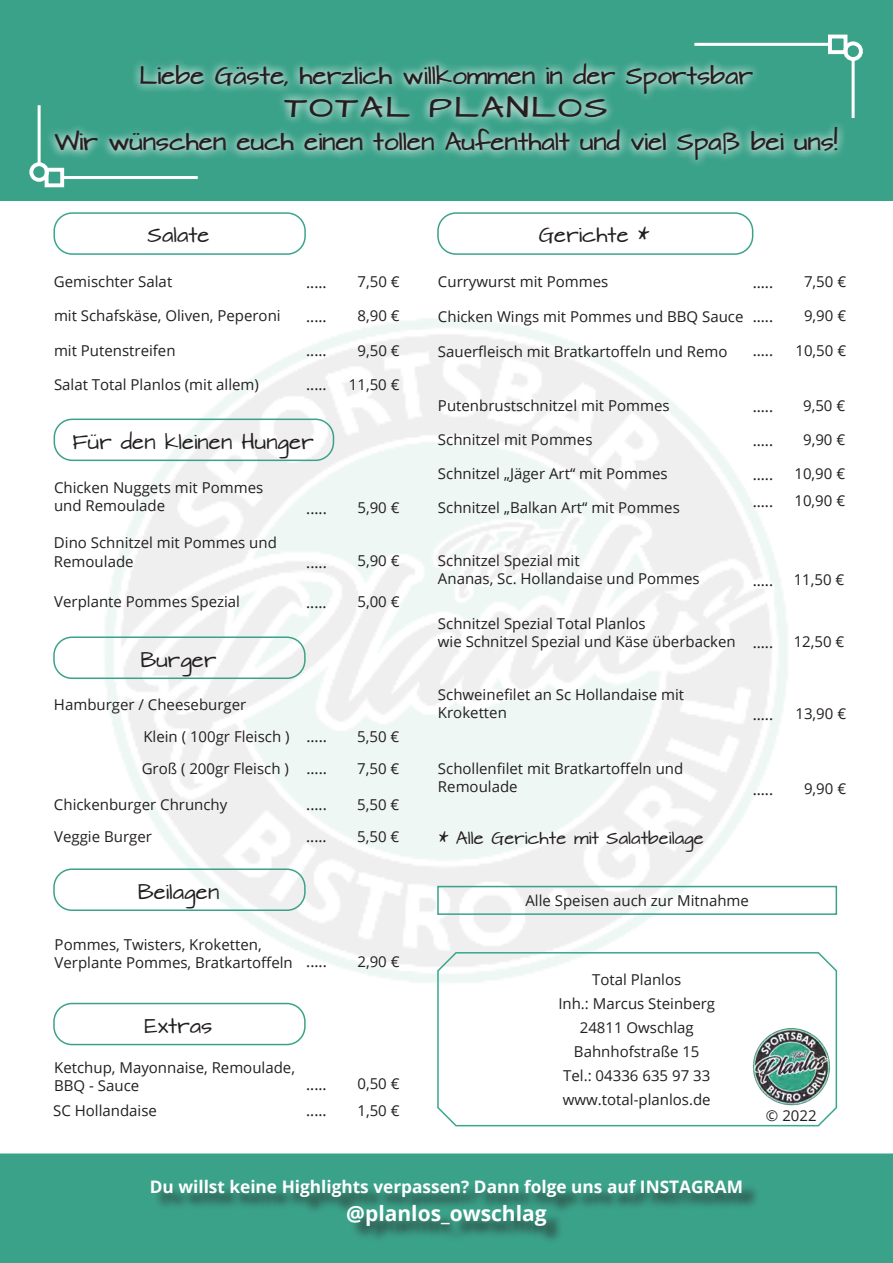
<style>
.page{position:relative;width:893px;height:1263px;background:#fff}
.page>*{position:absolute;margin:0;border:0;box-sizing:border-box;transform-origin:0 0}
.t1{font:24px "Architects Daughter";letter-spacing:.075em;color:#231f20;scale:1.2 1}
.t2{font:21px "Architects Daughter";color:#231f20}
.t3{font:700 21px "Open Sans";color:#fff}
.t4{font:18px "Minion Pro";color:#231f20}
.t5{font:18px "Architects Daughter";color:#231f20}
.t6{font:700 17.25px "Open Sans";color:#fff}
.t7{font:15px/18px "Open Sans";color:#231f20}
.t8{font:15px "Architects Daughter";color:#231f20}
</style>
<div class="page">
<div style="left:0;top:1153px;width:893px;height:110px;background:#3ba28a"></div>
<img style="left:87px;top:319px;width:719px;height:664px">
<div style="left:0;top:0;width:893px;height:201px;background:#3ba28a"></div>
<div style="left:53px;top:212px;width:253px;height:43px;border:2px solid #38a68e;border-radius:18px"></div>
<div style="left:437px;top:212px;width:316px;height:43px;border:2px solid #3ba28a;border-radius:18px"></div>
<div style="left:54px;top:419px;width:280px;height:42px;border:2px solid #3ba28a;border-radius:18px"></div>
<div style="left:53px;top:636px;width:253px;height:43px;border:2px solid #3ba28a;border-radius:18px"></div>
<div style="left:53px;top:868px;width:253px;height:43px;border:2px solid #3ba28a;border-radius:18px"></div>
<div style="left:53px;top:1003px;width:253px;height:42px;border:2px solid #3ba28a;border-radius:18px"></div>
<div style="left:437px;top:886px;width:400px;height:29px;border:2px solid #3ba28a"></div>
<svg style="left:436px;top:951px;width:402px;height:176px"></svg>
<img style="left:752px;top:1027px;width:80px;height:80px">
<hr style="left:38px;top:105px;width:3px;height:59px;background:#fff">
<div style="left:29px;top:162px;width:20px;height:20px;border:4px solid #fff;border-radius:50%"></div>
<hr style="left:852px;top:59px;width:3px;height:59px;background:#fff">
<div style="left:843px;top:41px;width:20px;height:20px;border:4px solid #fff;border-radius:50%"></div>
<hr style="left:62px;top:176px;width:136px;height:3px;background:#fff">
<div style="left:45px;top:168px;width:19px;height:19px;border:4px solid #fff"></div>
<hr style="left:694px;top:43px;width:136px;height:3px;background:#fff">
<div style="left:828px;top:35px;width:19px;height:19px;border:4px solid #fff"></div>
<div style="left:154px;top:1182px;width:606px;height:63px;background:#231f20;opacity:.75"></div>
<svg style="left:46px;top:55px;width:800px;height:114px;fill:#42a58d"></svg>
<p class="t2" style="left:139px;top:65px;width:615px">Liebe Gäste, herzlich willkommen in der Sportsbar</p>
<p class="t1" style="left:284px;top:95px;width:271px">TOTAL PLANLOS</p>
<p class="t2" style="left:55px;top:131px;width:784px">Wir wünschen euch einen tollen Aufenthalt und viel Spaß bei uns!</p>
<p class="t5" style="left:148px;top:226px;width:64px">Salate</p>
<p class="t5" style="left:539px;top:226px;width:112px">Gerichte *</p>
<p class="t7" style="left:54px;top:273px;width:120px">Gemischter Salat</p>
<p class="t7" style="left:54px;top:307px;width:228px">mit Schafskäse, Oliven, Peperoni</p>
<p class="t7" style="left:54px;top:341px;width:123px">mit Putenstreifen</p>
<p class="t7" style="left:54px;top:375px;width:206px">Salat Total Planlos (mit allem)</p>
<p class="t7" style="left:438px;top:273px;width:172px">Currywurst mit Pommes</p>
<p class="t7" style="left:438px;top:307px;width:307px">Chicken Wings mit Pommes und BBQ Sauce</p>
<p class="t7" style="left:438px;top:342px;width:291px">Sauerfleisch mit Bratkartoffeln und Remo</p>
<p class="t4" style="left:306px;top:270px;width:22px">.....</p>
<p class="t7" style="left:358px;top:273px;width:44px">7,50 €</p>
<p class="t4" style="left:306px;top:304px;width:22px">.....</p>
<p class="t4" style="left:306px;top:338px;width:22px">.....</p>
<p class="t4" style="left:306px;top:372px;width:22px">.....</p>
<p class="t7" style="left:358px;top:307px;width:44px">8,90 €</p>
<p class="t7" style="left:358px;top:341px;width:44px">9,50 €</p>
<p class="t7" style="left:349px;top:375px;width:52px">11,50 €</p>
<p class="t7" style="left:438px;top:396px;width:233px">Putenbrustschnitzel mit Pommes</p>
<p class="t4" style="left:753px;top:270px;width:22px">.....</p>
<p class="t7" style="left:804px;top:273px;width:44px">7,50 €</p>
<p class="t4" style="left:753px;top:304px;width:22px">.....</p>
<p class="t4" style="left:753px;top:338px;width:22px">.....</p>
<p class="t7" style="left:804px;top:307px;width:44px">9,90 €</p>
<p class="t7" style="left:795px;top:341px;width:52px">10,50 €</p>
<p class="t4" style="left:753px;top:394px;width:22px">.....</p>
<p class="t7" style="left:803px;top:396px;width:44px">9,50 €</p>
<p class="t5" style="left:72px;top:432px;width:243px">Für den kleinen Hunger</p>
<p class="t7" style="left:54px;top:478px;width:211px">Chicken Nuggets mit Pommes und Remoulade</p>
<p class="t4" style="left:306px;top:496px;width:22px">.....</p>
<p class="t7" style="left:357px;top:498px;width:44px">5,90 €</p>
<p class="t7" style="left:54px;top:534px;width:224px">Dino Schnitzel mit Pommes und<br>Remoulade</p>
<p class="t4" style="left:306px;top:550px;width:22px">.....</p>
<p class="t7" style="left:357px;top:551px;width:44px">5,90 €</p>
<p class="t7" style="left:54px;top:593px;width:187px">Verplante Pommes Spezial</p>
<p class="t4" style="left:306px;top:590px;width:22px">.....</p>
<p class="t7" style="left:357px;top:593px;width:44px">5,00 €</p>
<p class="t5" style="left:140px;top:650px;width:78px">Burger</p>
<p class="t7" style="left:54px;top:695px;width:194px">Hamburger / Cheeseburger</p>
<p class="t7" style="left:143px;top:727px;width:148px">Klein ( 100gr Fleisch )</p>
<p class="t7" style="left:142px;top:759px;width:149px">Groß ( 200gr Fleisch )</p>
<p class="t7" style="left:54px;top:795px;width:175px">Chickenburger Chrunchy</p>
<p class="t7" style="left:54px;top:827px;width:99px">Veggie Burger</p>
<p class="t5" style="left:138px;top:882px;width:83px">Beilagen</p>
<p class="t7" style="left:55px;top:935px;width:240px">Pommes, Twisters, Kroketten,<br>Verplante Pommes, Bratkartoffeln</p>
<p class="t4" style="left:306px;top:725px;width:22px">.....</p>
<p class="t7" style="left:357px;top:727px;width:44px">5,50 €</p>
<p class="t4" style="left:306px;top:756px;width:22px">.....</p>
<p class="t7" style="left:357px;top:759px;width:44px">7,50 €</p>
<p class="t4" style="left:306px;top:793px;width:22px">.....</p>
<p class="t7" style="left:357px;top:795px;width:44px">5,50 €</p>
<p class="t4" style="left:306px;top:824px;width:22px">.....</p>
<p class="t7" style="left:357px;top:827px;width:44px">5,50 €</p>
<p class="t4" style="left:306px;top:950px;width:22px">.....</p>
<p class="t7" style="left:357px;top:952px;width:44px">2,90 €</p>
<p class="t5" style="left:144px;top:1016px;width:70px">Extras</p>
<p class="t7" style="left:54px;top:1058px;width:242px">Ketchup, Mayonnaise, Remoulade,<br>BBQ - Sauce</p>
<p class="t7" style="left:53px;top:1101px;width:105px">SC Hollandaise</p>
<p class="t4" style="left:306px;top:1099px;width:22px">.....</p>
<p class="t7" style="left:357px;top:1101px;width:44px">1,50 €</p>
<p class="t4" style="left:306px;top:1072px;width:22px">.....</p>
<p class="t7" style="left:357px;top:1074px;width:44px">0,50 €</p>
<p class="t7" style="left:438px;top:430px;width:156px">Schnitzel mit Pommes</p>
<p class="t4" style="left:753px;top:428px;width:22px">.....</p>
<p class="t7" style="left:803px;top:430px;width:44px">9,90 €</p>
<p class="t7" style="left:438px;top:464px;width:231px">Schnitzel „Jäger Art“ mit Pommes</p>
<p class="t4" style="left:753px;top:462px;width:22px">.....</p>
<p class="t7" style="left:794px;top:464px;width:52px">10,90 €</p>
<p class="t7" style="left:438px;top:498px;width:243px">Schnitzel „Balkan Art“ mit Pommes</p>
<p class="t4" style="left:753px;top:489px;width:22px">.....</p>
<p class="t7" style="left:794px;top:491px;width:52px">10,90 €</p>
<p class="t7" style="left:438px;top:551px;width:143px">Schnitzel Spezial mit</p>
<p class="t7" style="left:438px;top:569px;width:263px">Ananas, Sc. Hollandaise und Pommes</p>
<p class="t4" style="left:753px;top:568px;width:22px">.....</p>
<p class="t7" style="left:794px;top:570px;width:52px">11,50 €</p>
<p class="t7" style="left:438px;top:614px;width:209px">Schnitzel Spezial Total Planlos</p>
<p class="t7" style="left:438px;top:632px;width:299px">wie Schnitzel Spezial und Käse überbacken</p>
<p class="t7" style="left:438px;top:685px;width:248px">Schweinefilet an Sc Hollandaise mit</p>
<p class="t7" style="left:438px;top:703px;width:70px">Kroketten</p>
<p class="t7" style="left:438px;top:759px;width:247px">Schollenfilet mit Bratkartoffeln und</p>
<p class="t7" style="left:438px;top:777px;width:81px">Remoulade</p>
<p class="t8" style="left:439px;top:830px;width:267px">* Alle Gerichte mit Salatbeilage</p>
<p class="t4" style="left:753px;top:630px;width:22px">.....</p>
<p class="t7" style="left:794px;top:632px;width:52px">12,50 €</p>
<p class="t4" style="left:753px;top:702px;width:22px">.....</p>
<p class="t7" style="left:795px;top:704px;width:52px">13,90 €</p>
<p class="t4" style="left:753px;top:777px;width:22px">.....</p>
<p class="t7" style="left:804px;top:779px;width:44px">9,90 €</p>
<p class="t7" style="left:525px;top:891px;width:225px">Alle Speisen auch zur Mitnahme</p>
<p class="t7" style="left:592px;top:970px;width:91px">Total Planlos</p>
<p class="t7" style="left:558px;top:994px;width:158px">Inh.: Marcus Steinberg</p>
<p class="t7" style="left:580px;top:1018px;width:116px">24811 Owschlag</p>
<p class="t7" style="left:574px;top:1042px;width:127px">Bahnhofstraße 15</p>
<p class="t7" style="left:563px;top:1066px;width:149px">Tel.: 04336 635 97 33</p>
<p class="t7" style="left:563px;top:1090px;width:149px">www.total-planlos.de</p>
<p class="t7" style="left:766px;top:1106px;width:52px">© 2022</p>
<p class="t6" style="left:150px;top:1174px;width:595px">Du willst keine Highlights verpassen? Dann folge uns auf INSTAGRAM</p>
<p class="t3" style="left:346px;top:1199px;width:202px">@planlos_owschlag</p>
</div>
